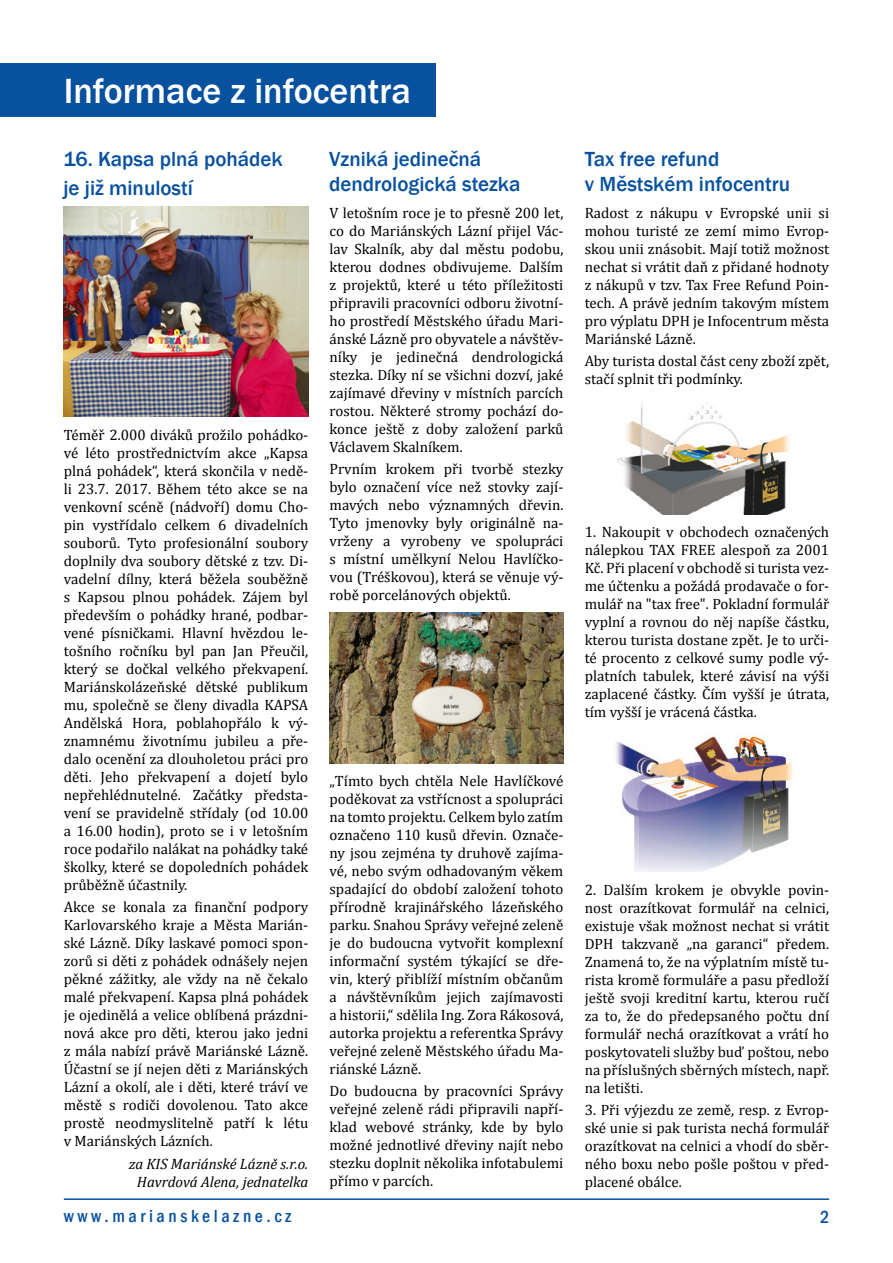
<style>
.page{position:relative;width:893px;height:1263px;background:#fff}
.page>*{position:absolute;margin:0;border:0;box-sizing:border-box;transform-origin:0 0}
.t1{font:500 36px "Franklin Gothic";color:#fff}
.t2{font:500 21px/25.2px "Franklin Gothic";color:#07519f}
.t3{font:500 condensed 18px "Franklin Gothic";letter-spacing:.2em;color:#07519f}
.t4{font:15px/18px "Cambria";color:#000;text-align:justify}
.t5{font:italic 15px/18px "Cambria";color:#000;text-align:center}
</style>
<div class="page">
<hr style="left:64px;top:1198px;width:765px;height:2px;background:#07519f">
<img style="left:64px;top:206px;width:244px;height:210px">
<div style="left:0;top:64px;width:436px;height:53px;background:#07519f"></div>
<img style="left:330px;top:612px;width:234px;height:151px">
<img style="left:617px;top:403px;width:173px;height:111px">
<img style="left:615px;top:734px;width:178px;height:138px">
<h1 class="t1" style="left:64px;top:69px;width:349px">Informace z infocentra</h1>
<h2 class="t2" style="left:64px;top:144px;width:221px;line-height:29.4px">16. Kapsa plná pohádek je již minulostí</h2>
<p class="t4" style="left:64px;top:426px;width:246px">Téměř 2.000 diváků prožilo pohádko&shy;vé léto prostřednictvím akce „Kapsa plná pohádek“, která skončila v nedě&shy;li 23.7. 2017. Během této akce se na venkovní scéně (nádvoří) domu Cho&shy;pin vystřídalo celkem 6 divadelních souborů. Tyto profesionální soubory doplnily dva soubory dětské z tzv. Di&shy;vadelní dílny, která běžela souběžně s Kapsou plnou pohádek. Zájem byl především o pohádky hrané, podbar&shy;vené písničkami. Hlavní hvězdou le&shy;tošního ročníku byl pan Jan Přeučil, který se dočkal velkého překvapení.<br>Mariánskolázeňské dětské publikum mu, společně se členy divadla KAPSA Andělská Hora, poblahopřálo k vý&shy;znamnému životnímu jubileu a pře&shy;dalo ocenění za dlouholetou práci pro děti. Jeho překvapení a dojetí bylo nepřehlédnutelné. Začátky předsta&shy;vení se pravidelně střídaly (od 10.00 a 16.00 hodin), proto se i v letošním roce podařilo nalákat na pohádky také školky, které se dopoledních pohádek průběžně účastnily.</p>
<p class="t4" style="left:64px;top:898px;width:246px">Akce se konala za finanční podpory Karlovarského kraje a Města Marián&shy;ské Lázně. Díky laskavé pomoci spon&shy;zorů si děti z pohádek odnášely nejen pěkné zážitky, ale vždy na ně čekalo malé překvapení. Kapsa plná pohádek je ojedinělá a velice oblíbená prázdni&shy;nová akce pro děti, kterou jako jedni z mála nabízí právě Mariánské Lázně.<br>Účastní se jí nejen děti z Mariánských Lázní a okolí, ale i děti, které tráví ve městě s rodiči dovolenou. Tato akce prostě neodmyslitelně patří k létu v Mariánských Lázních.</p>
<p class="t5" style="left:129px;top:1154px;width:181px">za KIS Mariánské Lázně s.r.o.<br>Havrdová Alena, jednatelka</p>
<h2 class="t2" style="left:329px;top:146px;width:193px">Vzniká jedinečná dendrologická stezka</h2>
<h2 class="t2" style="left:585px;top:146px;width:207px">Tax free refund<br>v Městském infocentru</h2>
<p class="t4" style="left:585px;top:204px;width:246px">Radost z nákupu v Evropské unii si mohou turisté ze zemí mimo Evrop&shy;skou unii znásobit. Mají totiž možnost nechat si vrátit daň z přidané hodnoty z nákupů v tzv. Tax Free Refund Poin&shy;tech. A právě jedním takovým místem pro výplatu DPH je Infocentrum města Mariánské Lázně.</p>
<p class="t4" style="left:585px;top:352px;width:246px">Aby turista dostal část ceny zboží zpět, stačí splnit tři podmínky.</p>
<p class="t4" style="left:330px;top:204px;width:235px">V letošním roce je to přesně 200 let, co do Mariánských Lázní přijel Vác&shy;lav Skalník, aby dal městu podobu, kterou dodnes obdivujeme. Dalším z projektů, které u této příležitosti připravili pracovníci odboru životní&shy;ho prostředí Městského úřadu Mari&shy;ánské Lázně pro obyvatele a návštěv&shy;níky je jedinečná dendrologická stezka. Díky ní se všichni dozví, jaké zajímavé dřeviny v místních parcích rostou. Některé stromy pochází do&shy;konce ještě z doby založení parků Václavem Skalníkem.</p>
<p class="t4" style="left:330px;top:460px;width:235px">Prvním krokem při tvorbě stezky bylo označení více než stovky zají&shy;mavých nebo významných dřevin.<br>Tyto jmenovky byly originálně na&shy;vrženy a vyrobeny ve spolupráci s místní umělkyní Nelou Havlíčko&shy;vou (Tréškovou), která se věnuje vý&shy;robě porcelánových objektů.</p>
<p class="t4" style="left:585px;top:523px;width:246px">1. Nakoupit v obchodech označených nálepkou TAX FREE alespoň za 2001<br>Kč. Při placení v obchodě si turista vez&shy;me účtenku a požádá prodavače o for&shy;mulář na "tax free". Pokladní formulář vyplní a rovnou do něj napíše částku, kterou turista dostane zpět. Je to urči&shy;té procento z celkové sumy podle vý&shy;platních tabulek, které závisí na výši zaplacené částky. Čím vyšší je útrata, tím vyšší je vrácená částka.</p>
<p class="t4" style="left:330px;top:771px;width:235px">„Tímto bych chtěla Nele Havlíčkové poděkovat za vstřícnost a spolupráci na tomto projektu. Celkem bylo zatím označeno 110 kusů dřevin. Označe&shy;ny jsou zejména ty druhově zajíma&shy;vé, nebo svým odhadovaným věkem spadající do období založení tohoto přírodně krajinářského lázeňského parku. Snahou Správy veřejné zeleně je do budoucna vytvořit komplexní informační systém týkající se dře&shy;vin, který přiblíží místním občanům a návštěvníkům jejich zajímavosti a historii,“ sdělila Ing. Zora Rákosová, autorka projektu a referentka Správy veřejné zeleně Městského úřadu Ma&shy;riánské Lázně.</p>
<p class="t4" style="left:330px;top:1082px;width:235px">Do budoucna by pracovníci Správy veřejné zeleně rádi připravili napří&shy;klad webové stránky, kde by bylo možné jednotlivé dřeviny najít nebo stezku doplnit několika infotabulemi přímo v parcích.</p>
<p class="t4" style="left:585px;top:881px;width:246px">2. Dalším krokem je obvykle povin&shy;nost orazítkovat formulář na celnici, existuje však možnost nechat si vrátit DPH takzvaně „na garanci“ předem.<br>Znamená to, že na výplatním místě tu&shy;rista kromě formuláře a pasu předloží ještě svoji kreditní kartu, kterou ručí za to, že do předepsaného počtu dní formulář nechá orazítkovat a vrátí ho poskytovateli služby buď poštou, nebo na příslušných sběrných místech, např. na letišti.</p>
<p class="t4" style="left:585px;top:1101px;width:246px">3. Při výjezdu ze země, resp. z Evrop&shy;ské unie si pak turista nechá formulář orazítkovat na celnici a vhodí do sběr&shy;ného boxu nebo pošle poštou v před&shy;placené obálce.</p>
<p class="t3" style="left:64px;top:1204px;width:229px">www.marianskelazne.cz</p>
<p class="t3" style="left:820px;top:1205px;width:11px">2</p>
</div>
